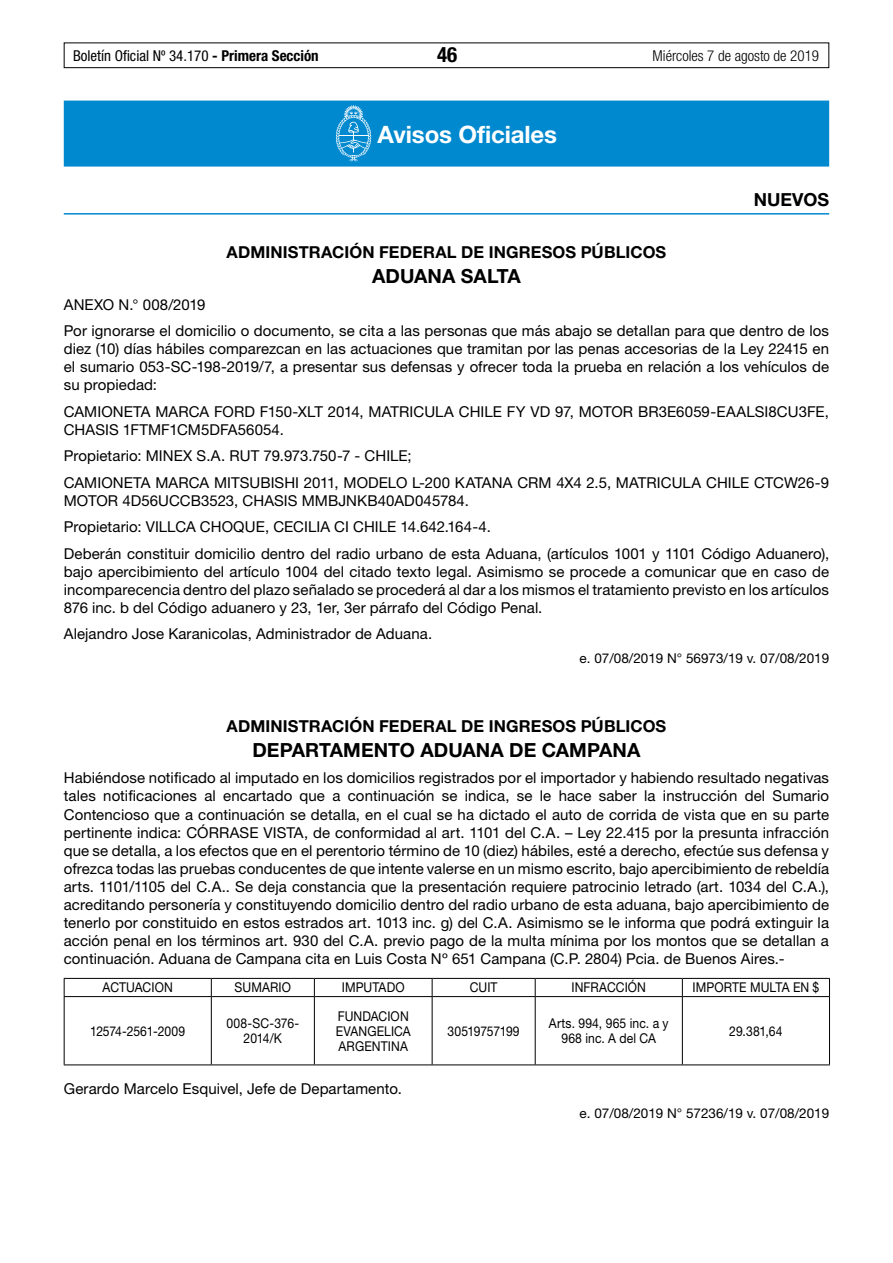
<style>
.page{position:relative;width:893px;height:1263px;background:#fff}
.page>*{position:absolute;margin:0;border:0;box-sizing:border-box;transform-origin:0 0}
.t1{font:700 24px "Helvetica Neue LT Std";letter-spacing:-.005em;color:#fff}
.t2{font:700 condensed 21px "Helvetica Neue LT Std";color:#000}
.t3{font:700 19.5px "Helvetica Neue LT Std";letter-spacing:.005em;color:#000}
.t4{font:700 18px "Helvetica Neue LT Std";color:#000}
.t5{font:700 16.5px "Helvetica Neue LT Std";letter-spacing:.005em;color:#000}
.t6{font:15px/18px "Helvetica Neue LT Std";letter-spacing:.005em;color:#000}
.t7{font:condensed 15px "Helvetica Neue LT Std";color:#000}
.t8{font:300 condensed 15px "Helvetica Neue LT Std";color:#000}
.t9{font:13.5px/15px "Helvetica Neue LT Std";letter-spacing:.005em;color:#000;text-align:center;scale:.9 1}
.t10{font:13.5px "Helvetica Neue LT Std";letter-spacing:.005em;color:#000}
.t11{font:13.5px "Helvetica Neue LT Std";letter-spacing:-.015em;color:#000;scale:.9 1}
.t12{font:13.5px "Helvetica Neue LT Std";letter-spacing:-.025em;color:#000;scale:.9 1}
.s1{font-weight:700}
</style>
<div class="page">
<div style="left:64px;top:43px;width:765px;height:25px;border:1px solid #000"></div>
<div style="left:64px;top:101px;width:765px;height:66px;background:#0089cf"></div>
<hr style="left:64px;top:213px;width:765px;height:2px;background:#0089cf">
<svg style="left:336px;top:105px;width:35px;height:56px"></svg>
<hr style="left:64px;top:978px;width:147px;height:1px;background:#000">
<hr style="left:211px;top:978px;width:103px;height:1px;background:#000">
<hr style="left:314px;top:978px;width:118px;height:1px;background:#000">
<hr style="left:432px;top:978px;width:103px;height:1px;background:#000">
<hr style="left:535px;top:978px;width:147px;height:1px;background:#000">
<hr style="left:682px;top:978px;width:148px;height:1px;background:#000">
<hr style="left:64px;top:996px;width:147px;height:1px;background:#000">
<hr style="left:211px;top:996px;width:103px;height:1px;background:#000">
<hr style="left:314px;top:996px;width:118px;height:1px;background:#000">
<hr style="left:432px;top:996px;width:103px;height:1px;background:#000">
<hr style="left:535px;top:996px;width:147px;height:1px;background:#000">
<hr style="left:682px;top:996px;width:148px;height:1px;background:#000">
<hr style="left:64px;top:1064px;width:147px;height:1px;background:#000">
<hr style="left:211px;top:1064px;width:103px;height:1px;background:#000">
<hr style="left:314px;top:1064px;width:118px;height:1px;background:#000">
<hr style="left:432px;top:1064px;width:103px;height:1px;background:#000">
<hr style="left:535px;top:1064px;width:147px;height:1px;background:#000">
<hr style="left:682px;top:1064px;width:148px;height:1px;background:#000">
<svg style="left:64px;top:979px;width:1px;height:17px"></svg>
<hr style="left:64px;top:997px;width:1px;height:67px;background:#000">
<svg style="left:211px;top:979px;width:1px;height:17px"></svg>
<svg style="left:314px;top:979px;width:1px;height:17px"></svg>
<svg style="left:432px;top:979px;width:1px;height:17px"></svg>
<svg style="left:535px;top:979px;width:1px;height:17px"></svg>
<svg style="left:682px;top:979px;width:1px;height:17px"></svg>
<svg style="left:829px;top:979px;width:1px;height:17px"></svg>
<hr style="left:211px;top:997px;width:1px;height:67px;background:#000">
<hr style="left:314px;top:997px;width:1px;height:67px;background:#000">
<hr style="left:432px;top:997px;width:1px;height:67px;background:#000">
<hr style="left:535px;top:997px;width:1px;height:67px;background:#000">
<hr style="left:682px;top:997px;width:1px;height:67px;background:#000">
<hr style="left:829px;top:997px;width:1px;height:67px;background:#000">
<p class="t7" style="left:73px;top:47px;width:247px">Boletín Oficial Nº 34.170 <span class="s1">- Primera Sección</span></p>
<h2 class="t2" style="left:437px;top:42px;width:22px">46</h2>
<p class="t8" style="left:653px;top:47px;width:168px">Miércoles 7 de agosto de 2019</p>
<h1 class="t1" style="left:378px;top:120px;width:181px">Avisos Oficiales</h1>
<p class="t4" style="left:754px;top:188px;width:77px">NUEVOS</p>
<p class="t5" style="left:227px;top:242px;width:441px">ADMINISTRACIÓN FEDERAL DE INGRESOS PÚBLICOS</p>
<h3 class="t3" style="left:372px;top:264px;width:150px">ADUANA SALTA</h3>
<p class="t6" style="left:64px;top:291px;width:767px;line-height:26.5px">ANEXO N.° 008/2019<br>Por ignorarse el domicilio o documento, se cita a las personas que más abajo se detallan para que dentro de los</p>
<p class="t6" style="left:64px;top:340px;width:767px;text-align:justify">diez (10) días hábiles comparezcan en las actuaciones que tramitan por las penas accesorias de la Ley 22415 en el sumario 053-SC-198-2019/7, a presentar sus defensas y ofrecer toda la prueba en relación a los vehículos de su propiedad:</p>
<p class="t6" style="left:64px;top:402px;width:767px">CAMIONETA MARCA FORD F150-XLT 2014, MATRICULA CHILE FY VD 97, MOTOR BR3E6059-EAALSI8CU3FE,<br>CHASIS 1FTMF1CM5DFA56054.</p>
<p class="t6" style="left:64px;top:442px;width:767px;line-height:26.5px">Propietario: MINEX S.A. RUT 79.973.750-7 - CHILE;<br>CAMIONETA MARCA MITSUBISHI 2011, MODELO L-200 KATANA CRM 4X4 2.5, MATRICULA CHILE CTCW26-9</p>
<p class="t6" style="left:64px;top:487px;width:767px;line-height:26.5px">MOTOR 4D56UCCB3523, CHASIS MMBJNKB40AD045784.<br>Propietario: VILLCA CHOQUE, CECILIA CI CHILE 14.642.164-4.<br>Deberán constituir domicilio dentro del radio urbano de esta Aduana, (artículos 1001 y 1101 Código Aduanero),</p>
<p class="t6" style="left:64px;top:562px;width:767px;text-align:justify">bajo apercibimiento del artículo 1004 del citado texto legal. Asimismo se procede a comunicar que en caso de incomparecencia dentro del plazo señalado se procederá al dar a los mismos el tratamiento previsto en los artículos 876 inc. b del Código aduanero y 23, 1er, 3er párrafo del Código Penal.</p>
<p class="t6" style="left:64px;top:625px;width:370px">Alejandro Jose Karanicolas, Administrador de Aduana.</p>
<p class="t10" style="left:580px;top:650px;width:251px">e. 07/08/2019 N° 56973/19 v. 07/08/2019</p>
<p class="t5" style="left:227px;top:716px;width:441px">ADMINISTRACIÓN FEDERAL DE INGRESOS PÚBLICOS</p>
<h3 class="t3" style="left:252px;top:738px;width:390px">DEPARTAMENTO ADUANA DE CAMPANA</h3>
<p class="t6" style="left:64px;top:769px;width:767px;text-align:justify">Habiéndose notificado al imputado en los domicilios registrados por el importador y habiendo resultado negativas tales notificaciones al encartado que a continuación se indica, se le hace saber la instrucción del Sumario Contencioso que a continuación se detalla, en el cual se ha dictado el auto de corrida de vista que en su parte pertinente indica: CÓRRASE VISTA, de conformidad al art. 1101 del C.A. – Ley 22.415 por la presunta infracción que se detalla, a los efectos que en el perentorio término de 10 (diez) hábiles, esté a derecho, efectúe sus defensa y ofrezca todas las pruebas conducentes de que intente valerse en un mismo escrito, bajo apercibimiento de rebeldía arts. 1101/1105 del C.A.. Se deja constancia que la presentación requiere patrocinio letrado (art. 1034 del C.A.), acreditando personería y constituyendo domicilio dentro del radio urbano de esta aduana, bajo apercibimiento de tenerlo por constituido en estos estrados art. 1013 inc. g) del C.A. Asimismo se le informa que podrá extinguir la acción penal en los términos art. 930 del C.A. previo pago de la multa mínima por los montos que se detallan a continuación. Aduana de Campana cita en Luis Costa Nº 651 Campana (C.P. 2804) Pcia. de Buenos Aires.-</p>
<p class="t9" style="left:103px;top:980px;width:79px">ACTUACION</p>
<p class="t9" style="left:235px;top:980px;width:64px">SUMARIO</p>
<p class="t9" style="left:342px;top:980px;width:71px">IMPUTADO</p>
<p class="t9" style="left:470px;top:980px;width:32px">CUIT</p>
<p class="t9" style="left:571px;top:980px;width:84px">INFRACCIÓN</p>
<p class="t9" style="left:692px;top:980px;width:142px">IMPORTE MULTA EN $</p>
<p class="t11" style="left:90px;top:1023px;width:107px">12574-2561-2009</p>
<p class="t9" style="left:226px;top:1015px;width:82px">008-SC-376-<br>2014/K</p>
<p class="t9" style="left:336px;top:1008px;width:85px;text-align:left">FUNDACION<br>EVANGELICA<br>ARGENTINA</p>
<p class="t12" style="left:448px;top:1023px;width:82px">30519757199</p>
<p class="t9" style="left:549px;top:1015px;width:135px">Arts. 994, 965 inc. a y<br>968 inc. A del CA</p>
<p class="t9" style="left:729px;top:1023px;width:61px">29.381,64</p>
<p class="t6" style="left:64px;top:1080px;width:340px">Gerardo Marcelo Esquivel, Jefe de Departamento.</p>
<p class="t10" style="left:580px;top:1105px;width:251px">e. 07/08/2019 N° 57236/19 v. 07/08/2019</p>
</div>
